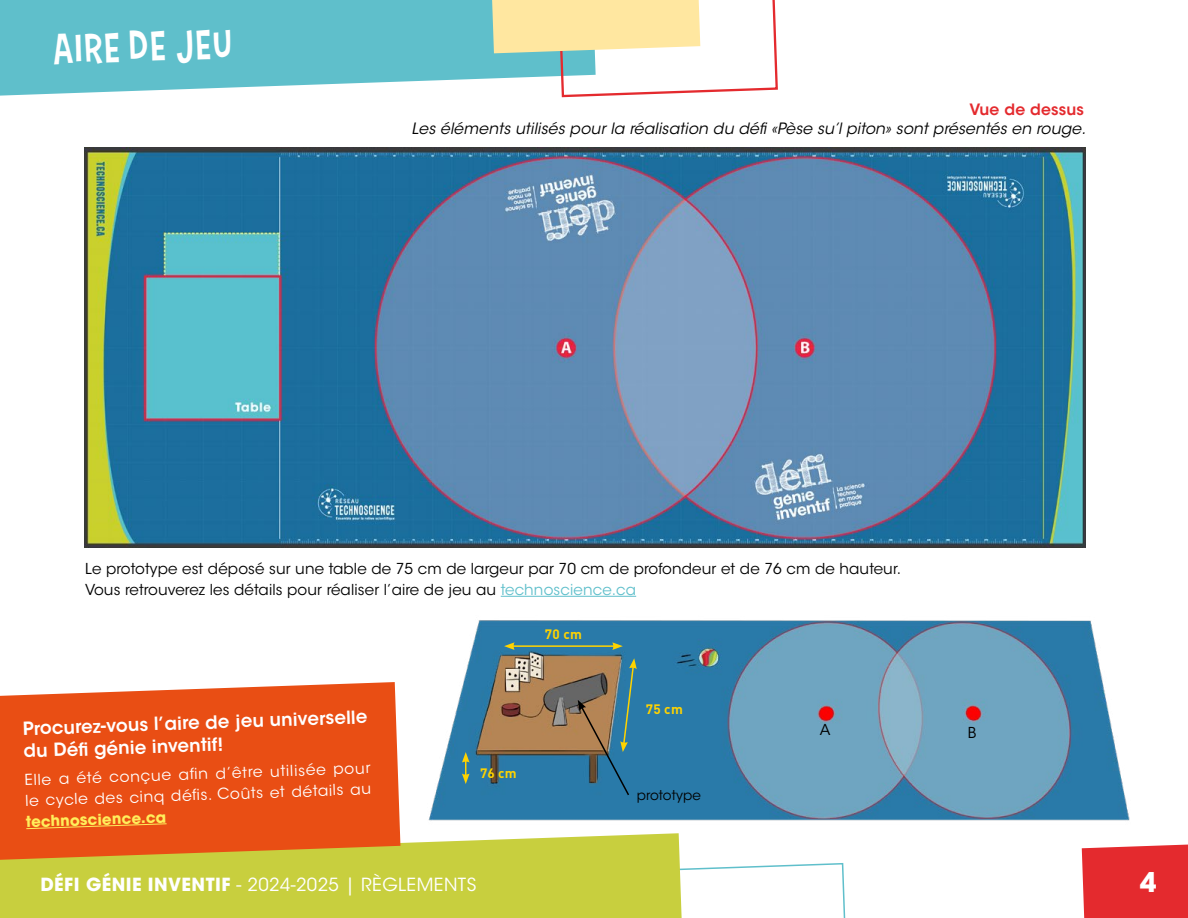
<style>
.page{position:relative;width:1188px;height:918px;background:#fff}
.page>*{position:absolute;margin:0;border:0;box-sizing:border-box;transform-origin:0 0}
.t1{font:40.5px "Carton Six";color:#fff}
.t2{font:700 27px "ITC Avant Garde Std";color:#fff}
.t3{font:600 18px/22.5px "ITC Avant Garde Std";color:#fff}
.t4{font:18px "ITC Avant Garde Std";letter-spacing:.025em;color:#fff}
.t5{font:italic 15.45px "ITC Avant Garde Std";letter-spacing:.01em;color:#000}
.t6{font:600 15.45px "ITC Avant Garde Std";letter-spacing:.01em;color:#e42a2e}
.t7{font:15px/21px "ITC Avant Garde Std";letter-spacing:.01em;color:#000}
.t8{font:15px/21px "ITC Avant Garde Std";color:#fff}
.t9{font:700 15px "ITC Avant Garde Std";color:#ffee5b}
.t10{font:700 13.5px "DIN Pro";letter-spacing:.025em;color:#ffd300}
.t11{font:13.5px "ITC Avant Garde Std";letter-spacing:.01em;color:#000}
.s1{color:#5fbfcb}
.s2{font-weight:700}
</style>
<div class="page">
<svg style="left:683px;top:863px;width:163px;height:55px"></svg>
<div style="left:0;top:833px;width:683px;height:85px;background:#c8cf3e"></div>
<div style="left:1082px;top:844px;width:106px;height:74px;background:#e42a2e"></div>
<svg style="left:0;top:682px;width:400px;height:178px;background:#e85b20"></svg>
<svg style="left:0;top:0;width:492px;height:96px;background:#6dc4cf"></svg>
<svg style="left:492px;top:0;width:286px;height:98px"></svg>
<img style="left:428px;top:620px;width:702px;height:201px">
<hr style="left:512px;top:645px;width:103px;height:2px;background:#ffd300">
<svg style="left:504px;top:642px;width:11px;height:8px"></svg>
<svg style="left:612px;top:642px;width:11px;height:8px"></svg>
<svg style="left:462px;top:752px;width:8px;height:32px"></svg>
<svg style="left:578px;top:658px;width:59px;height:139px;background:#60777a"></svg>
<img style="left:84px;top:147px;width:1002px;height:401px">
<hr style="left:501px;top:596px;width:135px;height:1px;background:#5fbfcb">
<svg style="left:26px;top:823px;width:141px;height:6px"></svg>
<h1 class="t1" style="left:52px;top:25px;width:180px;rotate:-2deg">AIRE DE JEU</h1>
<p class="t6" style="left:969px;top:99px;width:116px">Vue de dessus</p>
<p class="t5" style="left:411px;top:119px;width:676px">Les éléments utilisés pour la réalisation du défi «Pèse su’l piton» sont présentés en rouge.</p>
<p class="t7" style="left:85px;top:558px;width:814px">Le prototype est déposé sur une table de 75 cm de largeur par 70 cm de profondeur et de 76 cm de hauteur.<br>Vous retrouverez les détails pour réaliser l’aire de jeu au <span class="s1">technoscience. ca</span></p>
<p class="t3" style="left:22px;top:717px;width:346px;rotate:-2deg">Procurez-vous l’aire de jeu universelle du Défi génie inventif!</p>
<p class="t8" style="left:24px;top:769px;width:348px;rotate:-2deg">Elle a été conçue afin d’être utilisée pour le cycle des cinq défis. Coûts et détails au</p>
<p class="t9" style="left:26px;top:812px;width:142px;rotate:-2deg">technoscience.ca</p>
<p class="t10" style="left:545px;top:623px;width:39px">70 cm</p>
<p class="t10" style="left:480px;top:762px;width:38px">76 cm</p>
<p class="t10" style="left:646px;top:698px;width:39px">75 cm</p>
<p class="t11" style="left:637px;top:787px;width:66px">prototype</p>
<p class="t7" style="left:820px;top:719px;width:12px">A</p>
<p class="t7" style="left:968px;top:722px;width:10px">B</p>
<p class="t4" style="left:40px;top:874px;width:437px"><span class="s2">DÉFI GÉNIE INVENTIF</span> - 2024-2025 | RÈGLEMENTS</p>
<h2 class="t2" style="left:1140px;top:865px;width:18px">4</h2>
</div>
